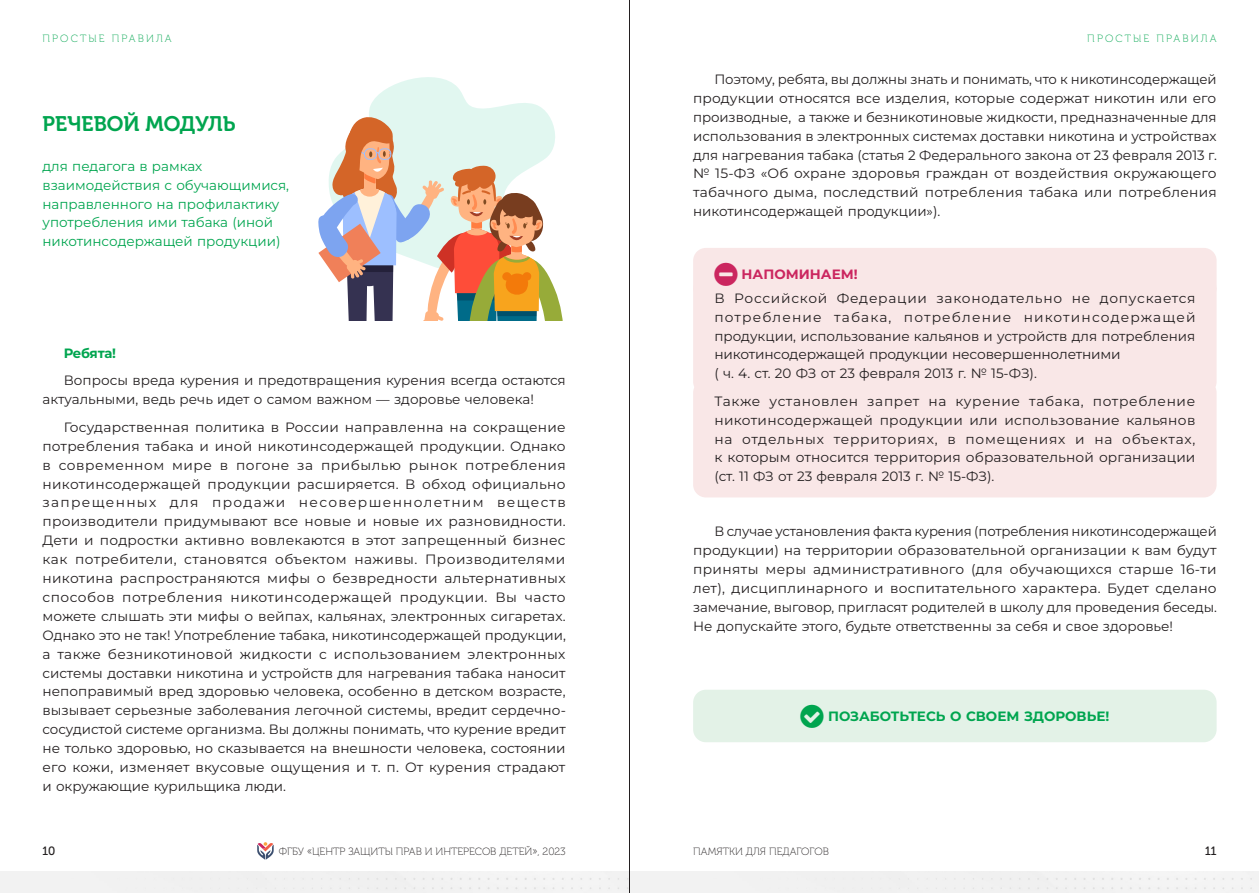
<style>
.page{position:relative;width:1259px;height:893px;background:#fff}
.page>*{position:absolute;margin:0;border:0;box-sizing:border-box;transform-origin:0 0}
.heading_2{font:21px "Museo Cyrl 700";color:#00a54f}
.Main{font:13.5px/18.9px "Montserrat";color:#231f20;text-align:justify}
.Main-2{font:13.5px/18.9px "Montserrat";color:#00a54f}
.Subheader{font:700 13.5px "Montserrat";color:#00a54f}
.Subheader-2{font:700 13.5px "Montserrat";color:#cb265f}
.t1{font:12px "Museo Cyrl 500";color:#231f20}
.t2{font:10.5px "Museo Cyrl 100";color:#231f20}
.t3{font:10.5px "Museo Cyrl 100";letter-spacing:.2em;color:#00a54f}
</style>
<div class="page">
<div style="left:0;top:872px;width:1259px;height:21px;background:#f1f1f1"></div>
<div style="left:693px;top:248px;width:523px;height:52px;background:#f9e7e7;border-radius:13px"></div>
<div style="left:693px;top:277px;width:523px;height:117px;background:#f9e7e7;border-radius:13px"></div>
<div style="left:693px;top:380px;width:523px;height:117px;background:#f9e7e7;border-radius:13px"></div>
<div style="left:693px;top:690px;width:523px;height:52px;background:#e3f2e7;border-radius:13px"></div>
<svg style="left:318px;top:77px;width:245px;height:244px"></svg>
<hr style="left:629px;top:0;width:1px;height:893px;background:#231f20">
<svg style="left:257px;top:842px;width:17px;height:18px"></svg>
<p class="t3" style="left:43px;top:33px;width:131px">ПРОСТЫЕ ПРАВИЛА</p>
<p class="t3" style="left:1087px;top:33px;width:131px">ПРОСТЫЕ ПРАВИЛА</p>
<p class="heading_2" style="left:43px;top:112px;width:194px">РЕЧЕВОЙ МОДУЛЬ</p>
<p class="Main-2" style="left:43px;top:156px;width:248px">для педагога в рамках взаимодействия с обучающимися, направленного на профилактику употребления ими табака (иной никотинсодержащей продукции)</p>
<p class="Subheader" style="left:64px;top:344px;width:54px">Ребята!</p>
<p class="Main" style="left:43px;top:371px;width:524px;text-indent:21px">Вопросы вреда курения и предотвращения курения всегда остаются актуальными, ведь речь идет о самом важном — здоровье человека!</p>
<p class="Main" style="left:43px;top:417px;width:525px;text-indent:21px">Государственная политика в России направленна на сокращение потребления табака и иной никотинсодержащей продукции. Однако в современном мире в погоне за прибылью рынок потребления никотинсодержащей продукции расширяется. В обход официально запрещенных для продажи несовершеннолетним веществ производители придумывают все новые и новые их разновидности.<br>Дети и подростки активно вовлекаются в этот запрещенный бизнес как потребители, становятся объектом наживы. Производителями никотина распространяются мифы о безвредности альтернативных способов потребления никотинсодержащей продукции. Вы часто можете слышать эти мифы о вейпах, кальянах, электронных сигаретах.<br>Однако это не так! Употребление табака, никотинсодержащей продукции, а также безникотиновой жидкости с использованием электронных системы доставки никотина и устройств для нагревания табака наносит непоправимый вред здоровью человека, особенно в детском возрасте, вызывает серьезные заболевания легочной системы, вредит сердечно&shy;сосудистой системе организма. Вы должны понимать, что курение вредит не только здоровью, но сказывается на внешности человека, состоянии его кожи, изменяет вкусовые ощущения и т. п. От курения страдают и окружающие курильщика люди.</p>
<p class="Main" style="left:693px;top:69px;width:525px;text-indent:21px">Поэтому, ребята, вы должны знать и понимать, что к никотинсодержащей продукции относятся все изделия, которые содержат никотин или его производные, а также и безникотиновые жидкости, предназначенные для использования в электронных системах доставки никотина и устройствах для нагревания табака (статья 2 Федерального закона от 23 февраля 2013 г. № 15-ФЗ «Об охране здоровья граждан от воздействия окружающего табачного дыма, последствий потребления табака или потребления никотинсодержащей продукции»).</p>
<p class="Subheader-2" style="left:741px;top:265px;width:118px">НАПОМИНАЕМ!</p>
<p class="Main" style="left:714px;top:288px;width:482px;text-align:left">В Российской Федерации законодательно не допускается потребление табака, потребление никотинсодержащей продукции, использование кальянов и устройств для потребления никотинсодержащей продукции несовершеннолетними<br>( ч. 4. ст. 20 ФЗ от 23 февраля 2013 г. № 15-ФЗ).</p>
<p class="Main" style="left:714px;top:391px;width:482px">Также установлен запрет на курение табака, потребление никотинсодержащей продукции или использование кальянов на отдельных территориях, в помещениях и на объектах, к которым относится территория образовательной организации (ст. 11 ФЗ от 23 февраля 2013 г. № 15-ФЗ).</p>
<p class="Main" style="left:693px;top:522px;width:525px;text-indent:21px">В случае установления факта курения (потребления никотинсодержащей продукции) на территории образовательной организации к вам будут приняты меры административного (для обучающихся старше 16-ти лет), дисциплинарного и воспитательного характера. Будет сделано замечание, выговор, пригласят родителей в школу для проведения беседы.<br>Не допускайте этого, будьте ответственны за себя и свое здоровье!</p>
<p class="Subheader" style="left:828px;top:707px;width:283px">ПОЗАБОТЬТЕСЬ О СВОЕМ ЗДОРОВЬЕ!</p>
<p class="t1" style="left:43px;top:845px;width:14px">10</p>
<p class="t2" style="left:279px;top:846px;width:288px">ФГБУ «ЦЕНТР ЗАЩИТЫ ПРАВ И ИНТЕРЕСОВ ДЕТЕЙ», 2023</p>
<p class="t2" style="left:693px;top:846px;width:137px">ПАМЯТКИ ДЛЯ ПЕДАГОГОВ</p>
<p class="t1" style="left:1205px;top:845px;width:13px">11</p>
</div>
